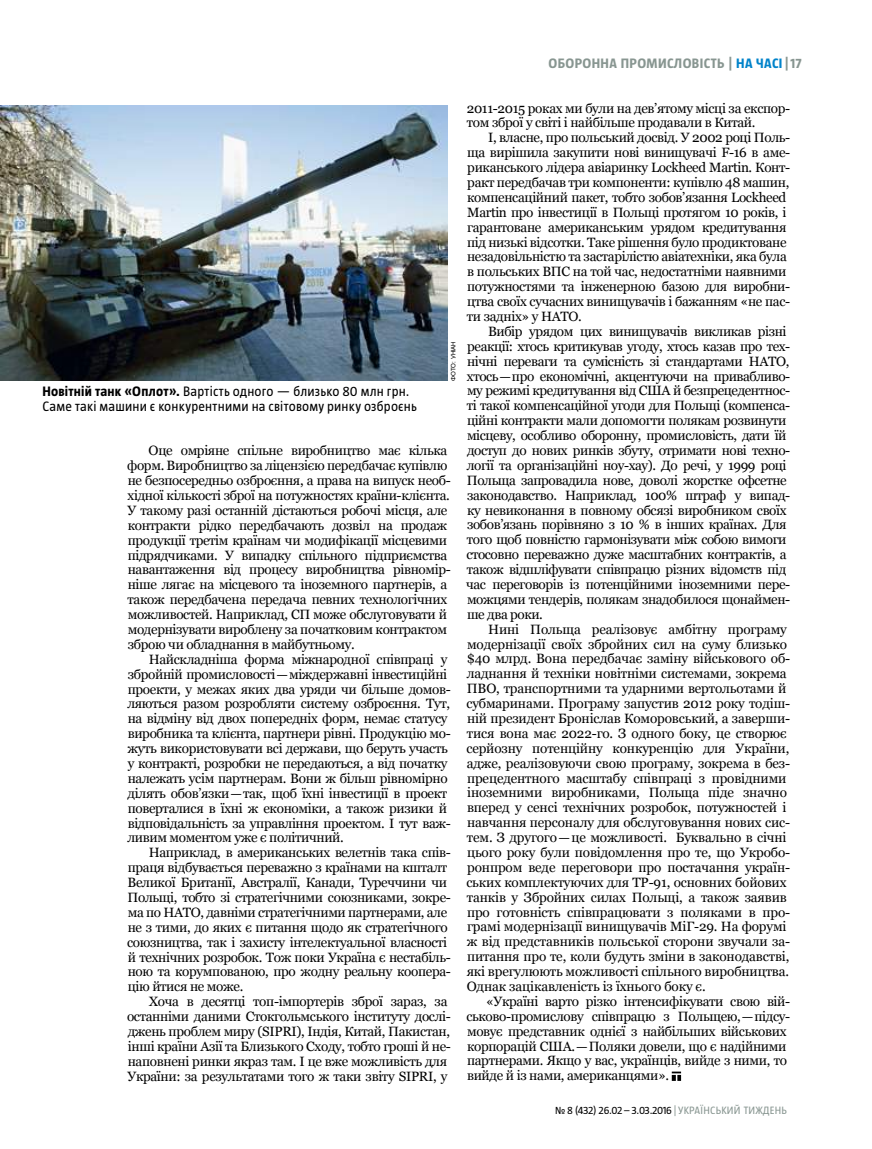
<style>
.page{position:relative;width:872px;height:1149px;background:#fff}
.page>*{position:absolute;margin:0;border:0;box-sizing:border-box;transform-origin:0 0}
.t1{font:13.5px/14.9px "Georgia";letter-spacing:-.025em;color:#000}
.t2{font:13.5px/14.9px "UT Magazine";letter-spacing:.015em;color:#000}
.t3{font:700 13.5px "UT Magazine";letter-spacing:.03em;color:#889691}
.t4{font:10.5px "UT Magazine";letter-spacing:.03em;color:#000}
.t5{font:6px "Helios";color:#000}
.s1{color:#0083ca}
.s2{font-weight:700}
.s3{color:#889691}
</style>
<div class="page">
<svg style="left:672px;top:1071px;width:9px;height:9px"></svg>
<img style="left:0;top:106px;width:447px;height:275px">
<p class="t3" style="left:548px;top:56px;width:254px">ОБОРОННА ПРОМИСЛОВІСТЬ | <span class="s1">НА ЧАСІ</span>|17</p>
<p class="t5" style="left:450px;top:381px;width:41px;rotate:-90deg">ФОТО: УНІАН</p>
<p class="t2" style="left:43px;top:383px;width:376px"><span class="s2">Новітній танк «Оплот».</span> Вартість одного — близько 80 млн грн.<br>Саме такі машини є конкурентними на світовому ринку озброєнь</p>
<p class="t1" style="left:127px;top:443px;width:325px;text-indent:21px">Оце омріяне спільне виробництво має кілька форм. Виробництво за ліцензією передбачає купівлю не безпосередньо озброєння, а права на випуск необ&shy;хідної кількості зброї на потужностях країни-клієнта.<br>У такому разі останній дістаються робочі місця, але контракти рідко передбачають дозвіл на продаж продукції третім країнам чи модифікації місцевими підрядчиками. У випадку спільного підприємства навантаження від процесу виробництва рівномір&shy;ніше лягає на місцевого та іноземного партнерів, а також передбачена передача певних технологічних можливостей. Наприклад, СП може обслуговувати й модернізувати вироблену за початковим контрактом зброю чи обладнання в майбутньому.</p>
<p class="t1" style="left:127px;top:651px;width:325px;text-indent:21px">Найскладніша форма міжнародної співпраці у збройній промисловості—міждержавні інвестиційні проекти, у межах яких два уряди чи більше домов&shy;ляються разом розробляти систему озброєння. Тут, на відміну від двох попередніх форм, немає статусу виробника та клієнта, партнери рівні. Продукцію мо&shy;жуть використовувати всі держави, що беруть участь у контракті, розробки не передаються, а від початку належать усім партнерам. Вони ж більш рівномірно ділять обов’язки—так, щоб їхні інвестиції в проект поверталися в їхні ж економіки, а також ризики й відповідальність за управління проектом. І тут важ&shy;ливим моментом уже є політичний.</p>
<p class="t1" style="left:127px;top:845px;width:325px;text-indent:22px">Наприклад, в американських велетнів така спів&shy;праця відбувається переважно з країнами на кшталт Великої Британії, Австралії, Канади, Туреччини чи Польщі, тобто зі стратегічними союзниками, зокре&shy;ма по НАТО, давніми стратегічними партнерами, але не з тими, до яких є питання щодо як стратегічного союзництва, так і захисту інтелектуальної власності й технічних розробок. Тож поки Україна є нестабіль&shy;ною та корумпованою, про жодну реальну коопера&shy;цію йтися не може.</p>
<p class="t1" style="left:127px;top:994px;width:325px;text-indent:22px">Хоча в десятці топ-імпортерів зброї зараз, за останніми даними Стокгольмського інституту дослі&shy;джень проблем миру (SIPRI), Індія, Китай, Пакистан, інші країни Азії та Близького Сходу, тобто гроші й не&shy;наповнені ринки якраз там. І це вже можливість для України: за результатами того ж таки звіту SIPRI, у</p>
<p class="t1" style="left:467px;top:101px;width:325px">2011-2015 роках ми були на дев’ятому місці за експор&shy;том зброї у світі і найбільше продавали в Китай.</p>
<p class="t1" style="left:467px;top:130px;width:325px;text-indent:21px">І, власне, про польський досвід. У 2002 році Поль&shy;ща вирішила закупити нові винищувачі F-16 в аме&shy;риканського лідера авіаринку Lockheed Martin. Конт&shy;ракт передбачав три компоненти: купівлю 48 машин, компенсаційний пакет, тобто зобов’язання Lockheed Martin про інвестиції в Польщі протягом 10 років, і гарантоване американським урядом кредитування під низькі відсотки. Таке рішення було продиктоване незадовільністю та застарілістю авіатехніки, яка була в польських ВПС на той час, недостатніми наявними потужностями та інженерною базою для виробни&shy;цтва своїх сучасних винищувачів і бажанням «не пас&shy;ти задніх» у НАТО.</p>
<p class="t1" style="left:466px;top:324px;width:325px;text-indent:22px">Вибір урядом цих винищувачів викликав різні реакції: хтось критикував угоду, хтось казав про тех&shy;нічні переваги та сумісність зі стандартами НАТО, хтось—про економічні, акцентуючи на привабливо&shy;му режимі кредитування від США й безпрецедентнос&shy;ті такої компенсаційної угоди для Польщі (компенса&shy;ційні контракти мали допомогти полякам розвинути місцеву, особливо оборонну, промисловість, дати їй доступ до нових ринків збуту, отримати нові техно&shy;логії та організаційні ноу-хау). До речі, у 1999 році Польща запровадила нове, доволі жорстке офсетне законодавство. Наприклад, 100% штраф у випад&shy;ку невиконання в повному обсязі виробником своїх зобов’язань порівняно з 10 % в інших країнах. Для того щоб повністю гармонізувати між собою вимоги стосовно переважно дуже масштабних контрактів, а також відшліфувати співпрацю різних відомств під час переговорів із потенційними іноземними пере&shy;можцями тендерів, полякам знадобилося щонаймен&shy;ше два роки.</p>
<p class="t1" style="left:466px;top:621px;width:325px;text-indent:22px">Нині Польща реалізовує амбітну програму модернізації своїх збройних сил на суму близько $40 млрд. Вона передбачає заміну військового об&shy;ладнання й техніки новітніми системами, зокрема ПВО, транспортними та ударними вертольотами й субмаринами. Програму запустив 2012 року тодіш&shy;ній президент Броніслав Коморовський, а заверши&shy;тися вона має 2022-го. З одного боку, це створює серйозну потенційну конкуренцію для України, адже, реалізовуючи свою програму, зокрема в без&shy;прецедентного масштабу співпраці з провідними іноземними виробниками, Польща піде значно вперед у сенсі технічних розробок, потужностей і навчання персоналу для обслуговування нових сис&shy;тем. З другого—це можливості. Буквально в січні цього року були повідомлення про те, що Укробо&shy;ронпром веде переговори про постачання україн&shy;ських комплектуючих для TP-91, основних бойових танків у Збройних силах Польщі, а також заявив про готовність співпрацювати з поляками в про&shy;грамі модернізації винищувачів МіГ-29. На форумі ж від представників польської сторони звучали за&shy;питання про те, коли будуть зміни в законодавстві, які врегулюють можливості спільного виробництва.<br>Однак зацікавленість із їхнього боку є.</p>
<p class="t1" style="left:466px;top:993px;width:325px;text-indent:20px">«Україні варто різко інтенсифікувати свою вій&shy;ськово-промислову співпрацю з Польщею,—підсу&shy;мовує представник однієї з найбільших військових корпорацій США.—Поляки довели, що є надійними партнерами. Якщо у вас, українців, вийде з ними, то вийде й із нами, американцями».</p>
<p class="t4" style="left:555px;top:1104px;width:233px">№ 8 (432) 26.02 – 3.03.2016 <span class="s3">| УКРАЇНСЬКИЙ ТИЖДЕНЬ</span></p>
</div>
